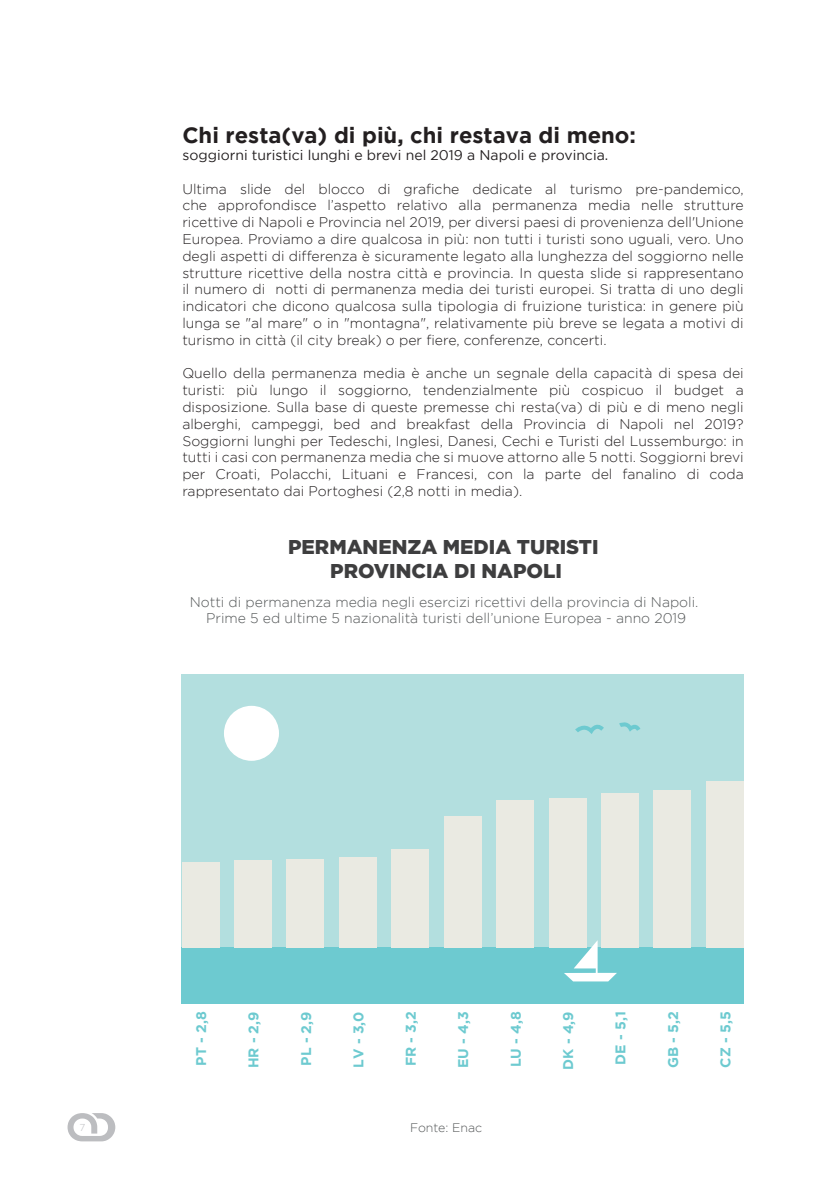
<style>
.page{position:relative;width:840px;height:1191px;background:#fff}
.page>*{position:absolute;margin:0;border:0;box-sizing:border-box;transform-origin:0 0}
.t1{font:700 22px "Gotham";color:#231f20}
.t2{font:900 20px/24px "Gotham";color:#3e3e3f;text-align:center}
.t3{font:300 14px/16.8px "Gotham";color:#231f20;text-align:justify}
.t4{font:300 14px/16.8px "Gotham";color:#545758;text-align:center}
.t5{font:700 14px "Gotham";color:#6dcad0}
.t6{font:14px "Gotham";color:#231f20}
.t7{font:300 12.4px "Gotham";color:#545758}
.t8{font:300 10px "Gotham";color:#bcbdc0}
</style>
<div class="page">
<svg style="left:67px;top:1113px;width:48px;height:28px"></svg>
<div style="left:181px;top:674px;width:562px;height:274px;background:#b3dfdf"></div>
<div style="left:181px;top:947px;width:562px;height:56px;background:#6dcad0"></div>
<div style="left:705px;top:780px;width:38px;height:167px;background:#eaeae2"></div>
<div style="left:443px;top:816px;width:38px;height:131px;background:#eaeae2"></div>
<div style="left:391px;top:849px;width:38px;height:98px;background:#eaeae2"></div>
<div style="left:338px;top:857px;width:38px;height:90px;background:#eaeae2"></div>
<div style="left:286px;top:859px;width:38px;height:88px;background:#eaeae2"></div>
<div style="left:234px;top:860px;width:38px;height:87px;background:#eaeae2"></div>
<div style="left:181px;top:862px;width:38px;height:85px;background:#eaeae2"></div>
<div style="left:653px;top:790px;width:38px;height:157px;background:#eaeae2"></div>
<div style="left:600px;top:793px;width:38px;height:154px;background:#eaeae2"></div>
<div style="left:548px;top:798px;width:38px;height:149px;background:#eaeae2"></div>
<div style="left:496px;top:800px;width:38px;height:147px;background:#eaeae2"></div>
<div style="left:224px;top:706px;width:55px;height:55px;background:#fff;border-radius:50%"></div>
<svg style="left:563px;top:940px;width:53px;height:41px"></svg>
<svg style="left:575px;top:724px;width:29px;height:10px"></svg>
<svg style="left:619px;top:722px;width:22px;height:10px"></svg>
<h1 class="t1" style="left:182px;top:123px;width:455px">Chi resta(va) di più, chi restava di meno:</h1>
<p class="t6" style="left:182px;top:147px;width:427px">soggiorni turistici lunghi e brevi nel 2019 a Napoli e provincia.</p>
<p class="t3" style="left:182px;top:180px;width:562px">Ultima slide del blocco di grafiche dedicate al turismo pre-pandemico, che approfondisce l’aspetto relativo alla permanenza media nelle strutture ricettive di Napoli e Provincia nel 2019, per diversi paesi di provenienza dell'Unione Europea. Proviamo a dire qualcosa in più: non tutti i turisti sono uguali, vero. Uno degli aspetti di differenza è sicuramente legato alla lunghezza del soggiorno nelle strutture ricettive della nostra città e provincia. In questa slide si rappresentano il numero di notti di permanenza media dei turisti europei. Si tratta di uno degli indicatori che dicono qualcosa sulla tipologia di fruizione turistica: in genere più lunga se "al mare" o in "montagna", relativamente più breve se legata a motivi di turismo in città (il city break) o per fiere, conferenze, concerti.</p>
<p class="t3" style="left:182px;top:365px;width:562px">Quello della permanenza media è anche un segnale della capacità di spesa dei turisti: più lungo il soggiorno, tendenzialmente più cospicuo il budget a disposizione. Sulla base di queste premesse chi resta(va) di più e di meno negli alberghi, campeggi, bed and breakfast della Provincia di Napoli nel 2019?<br>Soggiorni lunghi per Tedeschi, Inglesi, Danesi, Cechi e Turisti del Lussemburgo: in tutti i casi con permanenza media che si muove attorno alle 5 notti. Soggiorni brevi per Croati, Polacchi, Lituani e Francesi, con la parte del fanalino di coda rappresentato dai Portoghesi (2,8 notti in media).</p>
<h2 class="t2" style="left:288px;top:535px;width:312px">PERMANENZA MEDIA TURISTI<br>PROVINCIA DI NAPOLI</h2>
<p class="t4" style="left:190px;top:593px;width:510px">Notti di permanenza media negli esercizi ricettivi della provincia di Napoli.<br>Prime 5 ed ultime 5 nazionalità turisti dell’unione Europea - anno 2019</p>
<p class="t8" style="left:79px;top:1122px;width:7px">7</p>
<p class="t5" style="left:193px;top:1065px;width:56px;rotate:-90deg">PT - 2,8</p>
<p class="t5" style="left:245px;top:1068px;width:58px;rotate:-90deg">HR - 2,9</p>
<p class="t5" style="left:298px;top:1065px;width:56px;rotate:-90deg">PL - 2,9</p>
<p class="t5" style="left:350px;top:1067px;width:58px;rotate:-90deg">LV - 3,0</p>
<p class="t5" style="left:402px;top:1066px;width:56px;rotate:-90deg">FR - 3,2</p>
<p class="t5" style="left:455px;top:1068px;width:58px;rotate:-90deg">EU - 4,3</p>
<p class="t5" style="left:507px;top:1067px;width:57px;rotate:-90deg">LU - 4,8</p>
<p class="t5" style="left:559px;top:1069px;width:60px;rotate:-90deg">DK - 4,9</p>
<p class="t5" style="left:612px;top:1064px;width:55px;rotate:-90deg">DE - 5,1</p>
<p class="t5" style="left:664px;top:1068px;width:58px;rotate:-90deg">GB - 5,2</p>
<p class="t5" style="left:717px;top:1067px;width:58px;rotate:-90deg">CZ - 5,5</p>
<p class="t7" style="left:410px;top:1121px;width:74px">Fonte: Enac</p>
</div>
